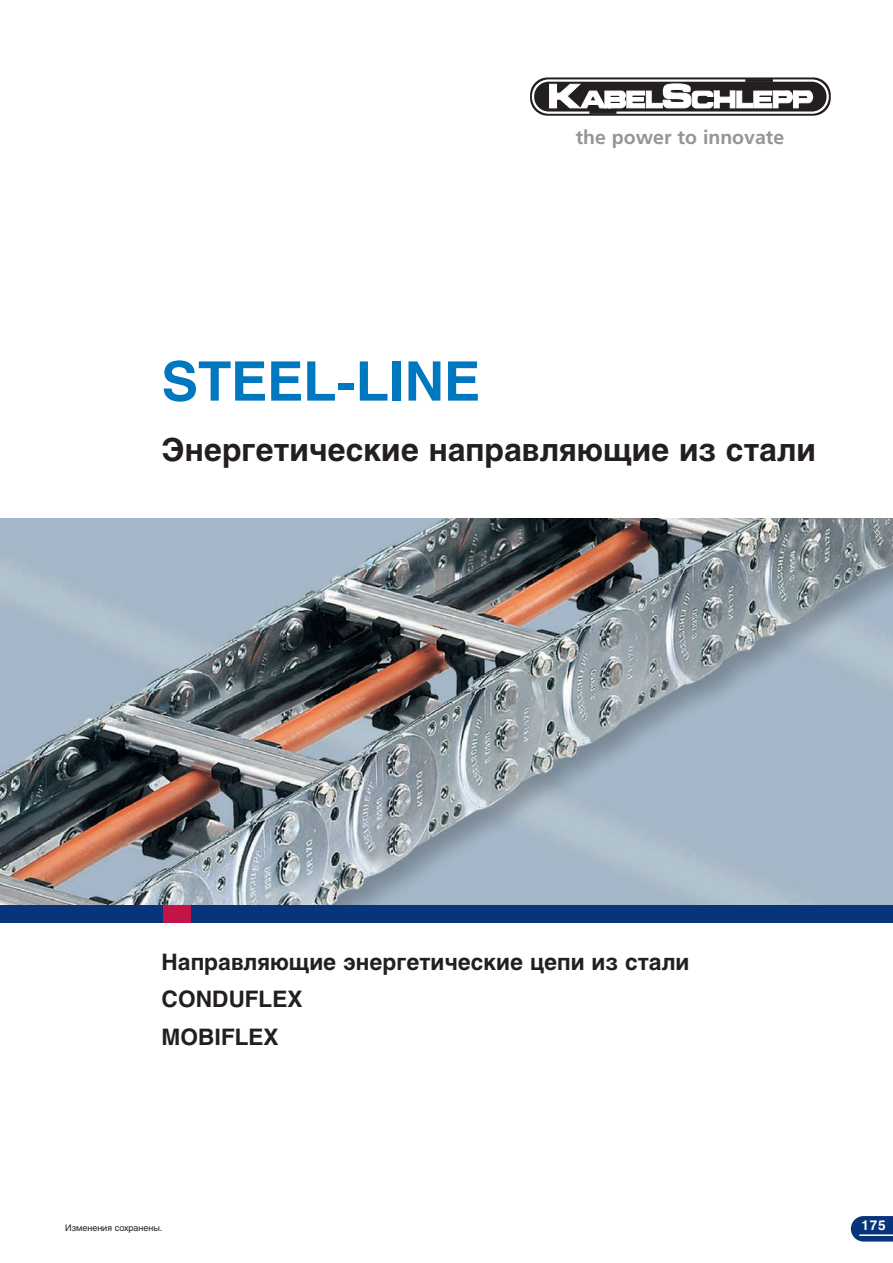
<style>
.page{position:relative;width:893px;height:1263px;background:#fff}
.page>*{position:absolute;margin:0;border:0;box-sizing:border-box;transform-origin:0 0}
.t1{font:700 54px "Helios";color:#0078c0}
.t2{font:700 31.5px "Helios";color:#231f20}
.t3{font:700 22.5px/37.5px "Helios";color:#231f20}
.t4{font:700 19.5px "Frutiger LT";color:#939598}
.t5{font:700 13.5px "Helios";color:#fff}
.t6{font:9px "Helios";color:#231f20}
</style>
<div class="page">
<svg style="left:850px;top:1216px;width:42px;height:26px"></svg>
<hr style="left:859px;top:1234px;width:33px;height:2px;background:#fff">
<img style="left:0;top:519px;width:892px;height:387px">
<div style="left:0;top:906px;width:892px;height:17px;background:#08347b"></div>
<div style="left:163px;top:906px;width:27px;height:17px;background:#c31447"></div>
<div style="left:530px;top:77px;width:300px;height:39px;background:#231f20;border-radius:18px"></div>
<div style="left:532px;top:79px;width:296px;height:35px;border:2px solid #fff;border-radius:16px"></div>
<hr style="left:589px;top:111px;width:27px;height:3px;background:#231f20">
<hr style="left:745px;top:79px;width:27px;height:3px;background:#231f20">
<svg style="left:549px;top:84px;width:142px;height:24px"></svg>
<div style="left:692px;top:91px;width:20px;height:17px;background:#fff;border:1px solid #fff;border-radius:4px"></div>
<div style="left:697px;top:95px;width:11px;height:9px;background:#231f20;border:1px solid #fff;border-radius:3px"></div>
<svg style="left:706px;top:91px;width:107px;height:17px"></svg>
<p class="t4" style="left:575px;top:127px;width:210px">the power to innovate</p>
<h1 class="t1" style="left:162px;top:360px;width:320px">STEEL-LINE</h1>
<h2 class="t2" style="left:162px;top:437px;width:655px">Энергетические направляющие из стали</h2>
<p class="t3" style="left:162px;top:945px;width:529px">Направляющие энергетические цепи из стали<br>CONDUFLEX<br>MOBIFLEX</p>
<p class="t6" style="left:65px;top:1224px;width:99px">Изменения сохранены.</p>
<p class="t5" style="left:861px;top:1220px;width:26px">175</p>
</div>
